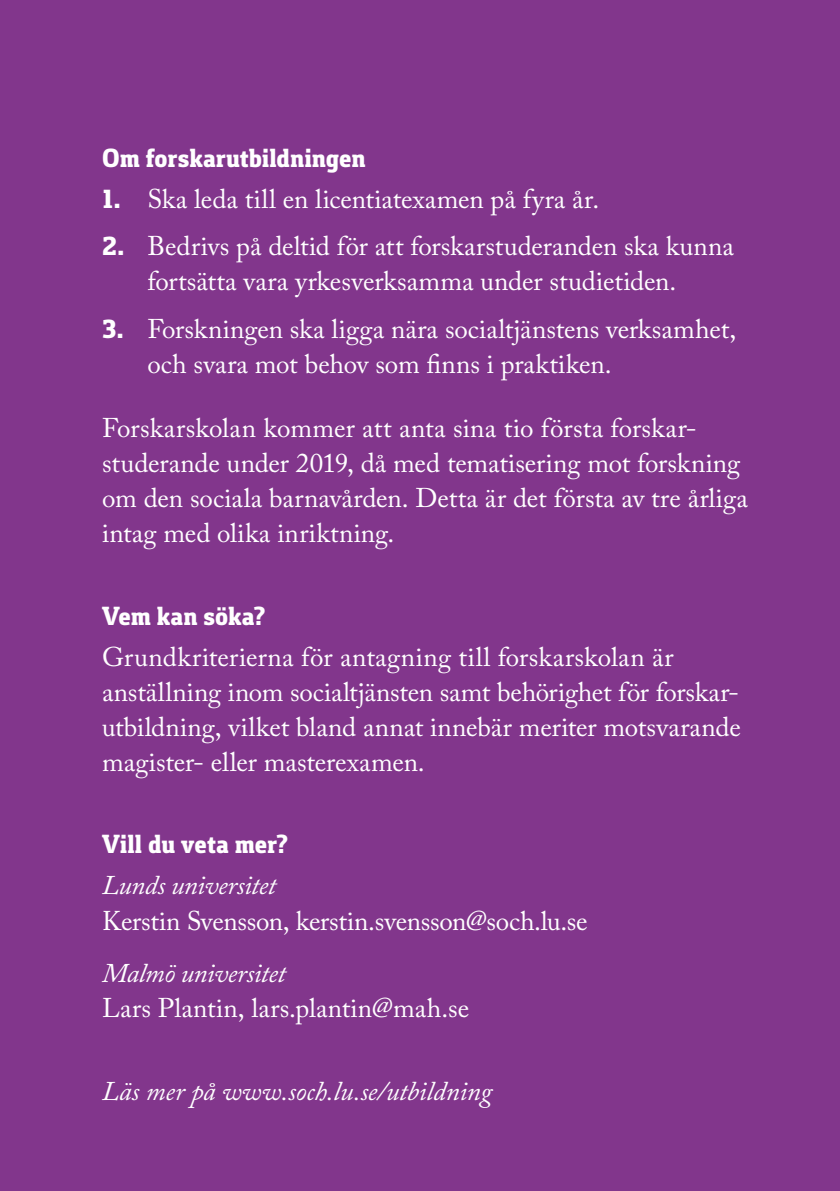
<style>
.page{position:relative;width:840px;height:1191px;background:#fff}
.page>*{position:absolute;margin:0;border:0;box-sizing:border-box;transform-origin:0 0}
.t1{font:27px/35px "Adobe Caslon Pro";color:#fff}
.t2{font:italic 27px "Adobe Caslon Pro";letter-spacing:-.015em;color:#fff}
.t3{font:800 27px "Foral Pro";color:#fff}
.s1{font-family:"Foral Pro";font-weight:800}
</style>
<div class="page">
<div style="left:0;top:0;width:839px;height:1191px;background:#82368c"></div>
<p class="t3" style="left:102px;top:141px;width:265px">Om forskarutbildningen</p>
<p class="t1" style="left:102px;top:181px;width:498px"><span class="s1">1.</span> Ska leda till en licentiatexamen på fyra år.</p>
<p class="t1" style="left:102px;top:228px;width:633px;text-align:center"><span class="s1">2.</span> Bedrivs på deltid för att forskarstuderanden ska kunna fortsätta vara yrkesverksamma under studietiden.</p>
<p class="t1" style="left:147px;top:311px;width:590px;text-indent:-45px"><span class="s1">3.</span> Forskningen ska ligga nära socialtjänstens verksamhet, och svara mot behov som finns i praktiken.</p>
<p class="t1" style="left:102px;top:410px;width:646px">Forskarskolan kommer att anta sina tio första forskar&shy;studerande under 2019, då med tematisering mot forskning om den sociala barnavården. Detta är det första av tre årliga intag med olika inriktning.</p>
<p class="t3" style="left:102px;top:599px;width:165px">Vem kan söka?</p>
<p class="t1" style="left:102px;top:639px;width:639px">Grundkriterierna för antagning till forskarskolan är anställning inom socialtjänsten samt behörighet för forskar&shy;utbildning, vilket bland annat innebär meriter motsvarande magister- eller masterexamen.</p>
<p class="t3" style="left:102px;top:827px;width:187px">Vill du veta mer?</p>
<p class="t2" style="left:102px;top:869px;width:175px">Lunds universitet</p>
<p class="t1" style="left:102px;top:902px;width:487px">Kerstin Svensson, kerstin.svensson@soch.lu.se</p>
<p class="t2" style="left:102px;top:957px;width:185px">Malmö universitet</p>
<p class="t1" style="left:102px;top:990px;width:368px">Lars Plantin, lars.plantin@mah.se</p>
<p class="t2" style="left:102px;top:1074px;width:391px">Läs mer på www.soch.lu.se/utbildning</p>
</div>
